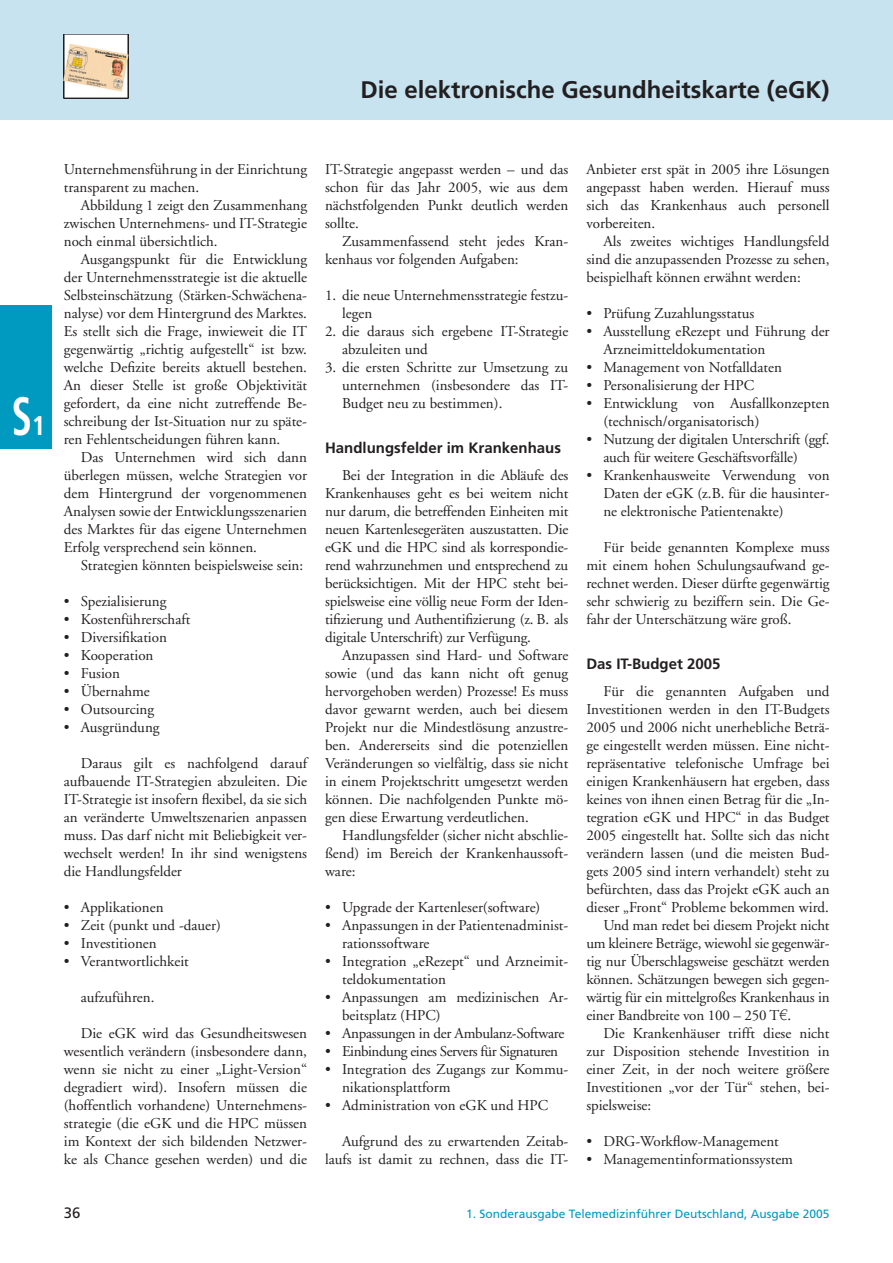
<style>
.page{position:relative;width:893px;height:1263px;background:#fff}
.page>*{position:absolute;margin:0;border:0;box-sizing:border-box;transform-origin:0 0}
.t1{font:700 condensed 54px "Frutiger";color:#fff;scale:.75 1}
.t2{font:700 24px "Frutiger";color:#231f20}
.t3{font:15px/18px "Adobe Garamond";color:#231f20;text-align:justify}
.t4{font:700 15px "Frutiger";color:#231f20}
.t5{font:15px "Adobe Garamond";letter-spacing:-.03em;color:#231f20}
.t6{font:15px "Adobe Garamond";letter-spacing:-.02em;color:#231f20}
.t7{font:15px "Frutiger";color:#231f20}
.t8{font:12px "Frutiger";color:#0099c0}
.s1{font-size:27px}
.s2{font-family:"Linotype Euro Font Ato F"}
</style>
<div class="page">
<div style="left:0;top:0;width:892px;height:119px;background:#c6e3ef"></div>
<div style="left:0;top:305px;width:51px;height:143px;background:#0099c0"></div>
<img style="left:64px;top:34px;width:64px;height:65px">
<h2 class="t2" style="left:360px;top:80px;width:470px">Die elektronische Gesundheitskarte (eGK)</h2>
<h1 class="t1" style="left:12px;top:395px;width:47px">S<span class="s1">1</span></h1>
<p class="t3" style="left:64px;top:161px;width:245px">Unternehmensführung in der Einrichtung transparent zu machen.</p>
<p class="t3" style="left:64px;top:197px;width:245px;text-indent:17px">Abbildung 1 zeigt den Zusammenhang zwischen Unternehmens- und IT-Strategie noch einmal übersichtlich.</p>
<p class="t3" style="left:64px;top:251px;width:245px;text-indent:17px">Ausgangspunkt für die Entwicklung der Unternehmensstrategie ist die aktuelle Selbsteinschätzung (Stärken-Schwächena&shy;nalyse) vor dem Hintergrund des Marktes.<br>Es stellt sich die Frage, inwieweit die IT gegenwärtig „richtig aufgestellt“ ist bzw. welche Defizite bereits aktuell bestehen.<br>An dieser Stelle ist große Objektivität gefordert, da eine nicht zutreffende Be&shy;schreibung der Ist-Situation nur zu späte&shy;ren Fehlentscheidungen führen kann.</p>
<p class="t3" style="left:64px;top:449px;width:245px;text-indent:17px">Das Unternehmen wird sich dann überlegen müssen, welche Strategien vor dem Hintergrund der vorgenommenen Analysen sowie der Entwicklungsszenarien des Marktes für das eigene Unternehmen Erfolg versprechend sein können.</p>
<p class="t3" style="left:81px;top:557px;width:224px">Strategien könnten beispielsweise sein:</p>
<p class="t3" style="left:64px;top:593px;width:104px">• Spezialisierung</p>
<p class="t3" style="left:64px;top:611px;width:128px">• Kostenführerschaft</p>
<p class="t3" style="left:64px;top:629px;width:105px">• Diversifikation</p>
<p class="t3" style="left:64px;top:647px;width:91px">• Kooperation</p>
<p class="t3" style="left:64px;top:665px;width:58px">• Fusion</p>
<p class="t3" style="left:64px;top:683px;width:88px">• Übernahme</p>
<p class="t3" style="left:64px;top:701px;width:92px">• Outsourcing</p>
<p class="t3" style="left:64px;top:719px;width:97px">• Ausgründung</p>
<p class="t3" style="left:64px;top:755px;width:245px;text-indent:17px">Daraus gilt es nachfolgend darauf aufbauende IT-Strategien abzuleiten. Die IT-Strategie ist insofern flexibel, da sie sich an veränderte Umweltszenarien anpassen muss. Das darf nicht mit Beliebigkeit ver&shy;wechselt werden! In ihr sind wenigstens die Handlungsfelder</p>
<p class="t3" style="left:64px;top:899px;width:101px">• Applikationen</p>
<p class="t3" style="left:64px;top:917px;width:159px">• Zeit (punkt und -dauer)</p>
<p class="t3" style="left:64px;top:935px;width:94px">• Investitionen</p>
<p class="t3" style="left:64px;top:953px;width:126px">• Verantwortlichkeit</p>
<p class="t3" style="left:81px;top:989px;width:75px">aufzuführen.</p>
<p class="t3" style="left:64px;top:1025px;width:245px;text-indent:17px">Die eGK wird das Gesundheitswesen wesentlich verändern (insbesondere dann, wenn sie nicht zu einer „Light-Version“ degradiert wird). Insofern müssen die (hoffentlich vorhandene) Unternehmens&shy;strategie (die eGK und die HPC müssen im Kontext der sich bildenden Netzwer&shy;ke als Chance gesehen werden) und die</p>
<p class="t3" style="left:325px;top:161px;width:245px">IT-Strategie angepasst werden – und das schon für das Jahr 2005, wie aus dem nächstfolgenden Punkt deutlich werden sollte.</p>
<p class="t3" style="left:325px;top:233px;width:245px;text-indent:17px">Zusammenfassend steht jedes Kran&shy;kenhaus vor folgenden Aufgaben:</p>
<p class="t3" style="left:342px;top:287px;width:228px;text-indent:-17px">1. die neue Unternehmensstrategie festzu&shy;legen</p>
<p class="t3" style="left:342px;top:323px;width:228px;text-indent:-17px">2. die daraus sich ergebene IT-Strategie abzuleiten und</p>
<p class="t3" style="left:342px;top:359px;width:228px;text-indent:-17px">3. die ersten Schritte zur Umsetzung zu unternehmen (insbesondere das IT-Budget neu zu bestimmen).</p>
<p class="t4" style="left:325px;top:441px;width:237px">Handlungsfelder im Krankenhaus</p>
<p class="t3" style="left:325px;top:467px;width:245px;text-indent:17px">Bei der Integration in die Abläufe des Krankenhauses geht es bei weitem nicht nur darum, die betreffenden Einheiten mit neuen Kartenlesegeräten auszustatten. Die eGK und die HPC sind als korrespondie&shy;rend wahrzunehmen und entsprechend zu berücksichtigen. Mit der HPC steht bei&shy;spielsweise eine völlig neue Form der Iden&shy;tifizierung und Authentifizierung (z. B. als digitale Unterschrift) zur Verfügung.</p>
<p class="t3" style="left:325px;top:647px;width:245px;text-indent:17px">Anzupassen sind Hard- und Software sowie (und das kann nicht oft genug hervorgehoben werden) Prozesse! Es muss davor gewarnt werden, auch bei diesem Projekt nur die Mindestlösung anzustre&shy;ben. Andererseits sind die potenziellen Veränderungen so vielfältig, dass sie nicht in einem Projektschritt umgesetzt werden können. Die nachfolgenden Punkte mö&shy;gen diese Erwartung verdeutlichen.</p>
<p class="t3" style="left:325px;top:827px;width:245px;text-indent:17px">Handlungsfelder (sicher nicht abschlie&shy;ßend) im Bereich der Krankenhaussoft&shy;ware:</p>
<p class="t3" style="left:325px;top:899px;width:217px">• Upgrade der Kartenleser(software)</p>
<p class="t3" style="left:342px;top:917px;width:228px;text-indent:-17px">• Anpassungen in der Patientenadminist&shy;rationssoftware</p>
<p class="t3" style="left:342px;top:953px;width:228px;text-indent:-17px">• Integration „eRezept“ und Arzneimit&shy;teldokumentation</p>
<p class="t3" style="left:342px;top:989px;width:228px;text-indent:-17px">• Anpassungen am medizinischen Ar&shy;beitsplatz (HPC)</p>
<p class="t6" style="left:325px;top:1027px;width:241px">• Anpassungen in der Ambulanz-Software</p>
<p class="t5" style="left:325px;top:1045px;width:234px">• Einbindung eines Servers für Signaturen</p>
<p class="t3" style="left:342px;top:1061px;width:228px;text-indent:-17px">• Integration des Zugangs zur Kommu&shy;nikationsplattform</p>
<p class="t3" style="left:325px;top:1097px;width:225px">• Administration von eGK und HPC</p>
<p class="t3" style="left:325px;top:1133px;width:245px;text-align:right">Aufgrund des zu erwartenden Zeitab&shy;laufs ist damit zu rechnen, dass die IT-</p>
<p class="t3" style="left:586px;top:161px;width:245px">Anbieter erst spät in 2005 ihre Lösungen angepasst haben werden. Hierauf muss sich das Krankenhaus auch personell vorbereiten.</p>
<p class="t3" style="left:586px;top:233px;width:245px;text-indent:17px">Als zweites wichtiges Handlungsfeld sind die anzupassenden Prozesse zu sehen, beispielhaft können erwähnt werden:</p>
<p class="t3" style="left:586px;top:305px;width:169px">• Prüfung Zuzahlungsstatus</p>
<p class="t3" style="left:603px;top:323px;width:228px;text-indent:-17px">• Ausstellung eRezept und Führung der<br>Arzneimitteldokumentation</p>
<p class="t3" style="left:586px;top:359px;width:197px">• Management von Notfalldaten</p>
<p class="t3" style="left:586px;top:377px;width:169px">• Personalisierung der HPC</p>
<p class="t3" style="left:603px;top:395px;width:228px;text-indent:-17px">• Entwicklung von Ausfallkonzepten (technisch/organisatorisch)</p>
<p class="t3" style="left:603px;top:431px;width:228px;text-indent:-17px">• Nutzung der digitalen Unterschrift (ggf. auch für weitere Geschäftsvorfälle)</p>
<p class="t3" style="left:603px;top:467px;width:228px;text-indent:-17px">• Krankenhausweite Verwendung von Daten der eGK (z.B. für die hausinter&shy;ne elektronische Patientenakte)</p>
<p class="t3" style="left:586px;top:539px;width:245px;text-indent:17px">Für beide genannten Komplexe muss mit einem hohen Schulungsaufwand ge&shy;rechnet werden. Dieser dürfte gegenwärtig sehr schwierig zu beziffern sein. Die Ge&shy;fahr der Unterschätzung wäre groß.</p>
<p class="t4" style="left:586px;top:657px;width:136px">Das IT-Budget 2005</p>
<p class="t3" style="left:603px;top:683px;width:228px">Für die genannten Aufgaben und</p>
<p class="t3" style="left:586px;top:701px;width:245px">Investitionen werden in den IT-Budgets</p>
<p class="t3" style="left:586px;top:719px;width:245px">2005 und 2006 nicht unerhebliche Beträ-</p>
<p class="t3" style="left:586px;top:737px;width:245px">ge eingestellt werden müssen. Eine nicht-</p>
<p class="t3" style="left:586px;top:755px;width:245px">repräsentative telefonische Umfrage bei</p>
<p class="t3" style="left:586px;top:773px;width:245px">einigen Krankenhäusern hat ergeben, dass</p>
<p class="t3" style="left:586px;top:791px;width:245px">keines von ihnen einen Betrag für die „In-</p>
<p class="t3" style="left:586px;top:809px;width:245px">tegration eGK und HPC“ in das Budget</p>
<p class="t3" style="left:586px;top:827px;width:245px">2005 eingestellt hat. Sollte sich das nicht</p>
<p class="t3" style="left:586px;top:845px;width:245px">verändern lassen (und die meisten Bud-</p>
<p class="t3" style="left:586px;top:863px;width:245px">gets 2005 sind intern verhandelt) steht zu</p>
<p class="t3" style="left:586px;top:881px;width:245px">befürchten, dass das Projekt eGK auch an</p>
<p class="t3" style="left:586px;top:899px;width:244px">dieser „Front“ Probleme bekommen wird.</p>
<p class="t3" style="left:603px;top:917px;width:228px">Und man redet bei diesem Projekt nicht</p>
<p class="t3" style="left:586px;top:935px;width:245px">um kleinere Beträge, wiewohl sie gegenwär-</p>
<p class="t3" style="left:586px;top:953px;width:245px">tig nur Überschlagsweise geschätzt werden</p>
<p class="t3" style="left:586px;top:971px;width:245px">können. Schätzungen bewegen sich gegen-</p>
<p class="t3" style="left:586px;top:989px;width:245px">wärtig für ein mittelgroßes Krankenhaus in</p>
<p class="t3" style="left:586px;top:1007px;width:206px">einer Bandbreite von 100 – 250 T<span class="s2">a</span>.</p>
<p class="t3" style="left:603px;top:1025px;width:228px">Die Krankenhäuser trifft diese nicht</p>
<p class="t3" style="left:586px;top:1043px;width:245px">zur Disposition stehende Investition in</p>
<p class="t3" style="left:586px;top:1061px;width:245px">einer Zeit, in der noch weitere größere</p>
<p class="t3" style="left:586px;top:1079px;width:245px">Investitionen „vor der Tür“ stehen, bei-</p>
<p class="t3" style="left:586px;top:1097px;width:66px">spielsweise:</p>
<p class="t3" style="left:586px;top:1133px;width:194px">• DRG-Workflow-Management</p>
<p class="t3" style="left:586px;top:1151px;width:208px">• Managementinformationssystem</p>
<p class="t7" style="left:64px;top:1206px;width:18px">36</p>
<p class="t8" style="left:466px;top:1209px;width:365px">1. Sonderausgabe Telemedizinführer Deutschland, Ausgabe 2005</p>
</div>
